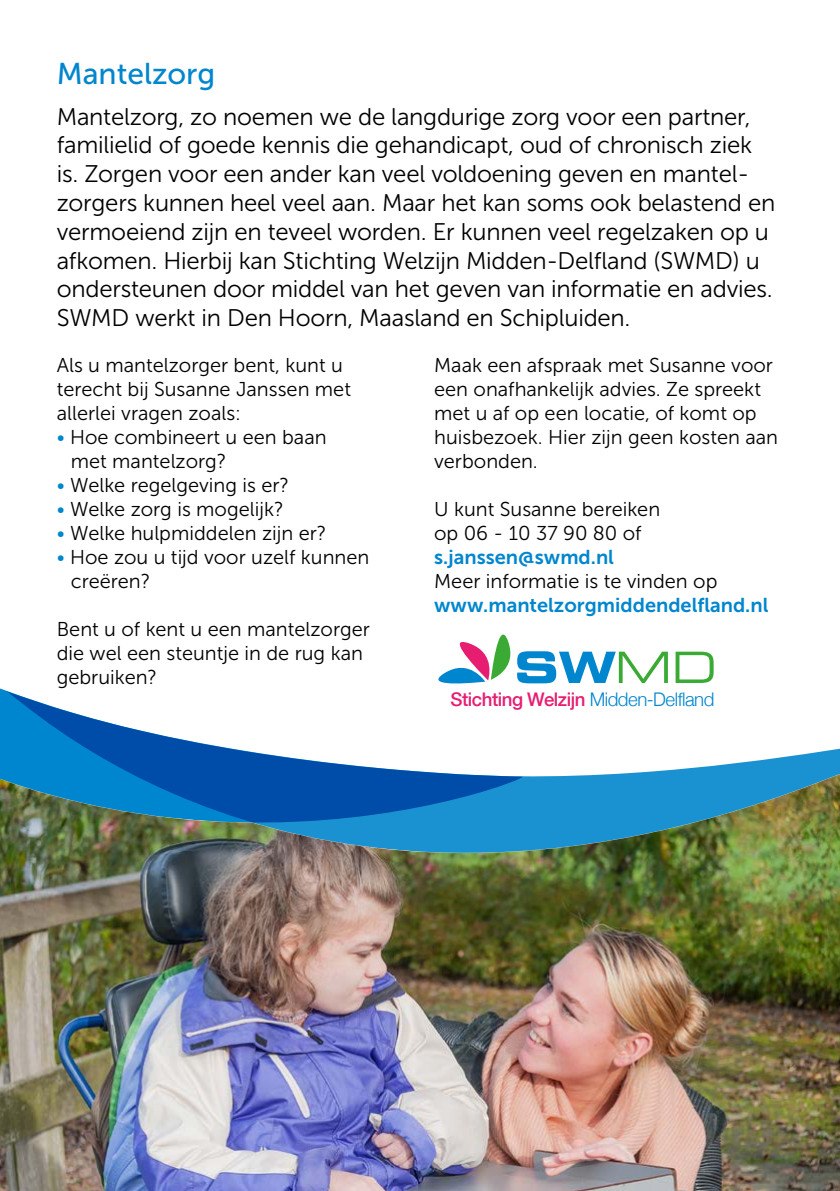
<style>
.page{position:relative;width:840px;height:1191px;background:#fff}
.page>*{position:absolute;margin:0;border:0;box-sizing:border-box;transform-origin:0 0}
.t1{font:30px "Museo Sans 500";color:#0086ce}
.t2{font:24px/28.8px "Museo Sans 300";letter-spacing:-.01em;color:#000}
.t3{font:20px/24px "Museo Sans 300";color:#000}
.t4{font:20px "Museo Sans 700";color:#0086ce}
.t5{font:500 18.8px "Helvetica Neue";letter-spacing:-.025em;color:#e71d72}
.s1{color:#0086ce}
.s2{font-weight:300;color:#0086ce}
</style>
<div class="page">
<img style="left:0;top:993px;width:839px;height:198px">
<img style="left:562px;top:894px;width:277px;height:99px">
<img style="left:508px;top:894px;width:54px;height:99px">
<img style="left:0;top:894px;width:508px;height:99px">
<img style="left:0;top:668px;width:839px;height:226px">
<svg style="left:0;top:668px;width:537px;height:180px"></svg>
<svg style="left:675px;top:651px;width:38px;height:32px"></svg>
<svg style="left:434px;top:634px;width:233px;height:55px"></svg>
<h1 class="t1" style="left:57px;top:57px;width:160px">Mantelzorg</h1>
<p class="t2" style="left:57px;top:102px;width:719px">Mantelzorg, zo noemen we de langdurige zorg voor een partner, familielid of goede kennis die gehandicapt, oud of chronisch ziek is. Zorgen voor een ander kan veel voldoening geven en mantel&shy;zorgers kunnen heel veel aan. Maar het kan soms ook belastend en vermoeiend zijn en teveel worden. Er kunnen veel regelzaken op u afkomen. Hierbij kan Stichting Welzijn Midden-Delfland (SWMD) u ondersteunen door middel van het geven van informatie en advies.<br>SWMD werkt in Den Hoorn, Maasland en Schipluiden.</p>
<p class="t3" style="left:57px;top:353px;width:295px">Als u mantelzorger bent, kunt u terecht bij Susanne Janssen met allerlei vragen zoals:</p>
<p class="t3" style="left:71px;top:425px;width:257px;text-indent:-14px"><span class="s1">•</span> Hoe combineert u een baan met mantelzorg?</p>
<p class="t3" style="left:57px;top:473px;width:234px"><span class="s1">•</span> Welke regelgeving is er?</p>
<p class="t3" style="left:57px;top:497px;width:228px"><span class="s1">•</span> Welke zorg is mogelijk?</p>
<p class="t3" style="left:57px;top:521px;width:271px"><span class="s1">•</span> Welke hulpmiddelen zijn er?</p>
<p class="t3" style="left:71px;top:545px;width:300px;text-indent:-14px"><span class="s1">•</span> Hoe zou u tijd voor uzelf kunnen creëren?</p>
<p class="t3" style="left:57px;top:617px;width:314px">Bent u of kent u een mantelzorger die wel een steuntje in de rug kan gebruiken?</p>
<p class="t3" style="left:434px;top:353px;width:345px">Maak een afspraak met Susanne voor een onafhankelijk advies. Ze spreekt met u af op een locatie, of komt op huisbezoek. Hier zijn geen kosten aan verbonden.</p>
<p class="t3" style="left:434px;top:497px;width:227px">U kunt Susanne bereiken op 06 - 10 37 90 80 of</p>
<p class="t4" style="left:434px;top:546px;width:181px">s.janssen@swmd.nl</p>
<p class="t3" style="left:434px;top:569px;width:284px">Meer informatie is te vinden op</p>
<p class="t4" style="left:434px;top:594px;width:335px">www.mantelzorgmiddendelfland.nl</p>
<p class="t5" style="left:450px;top:684px;width:265px">Stichting Welzijn <span class="s2">Midden-Delfland</span></p>
</div>
